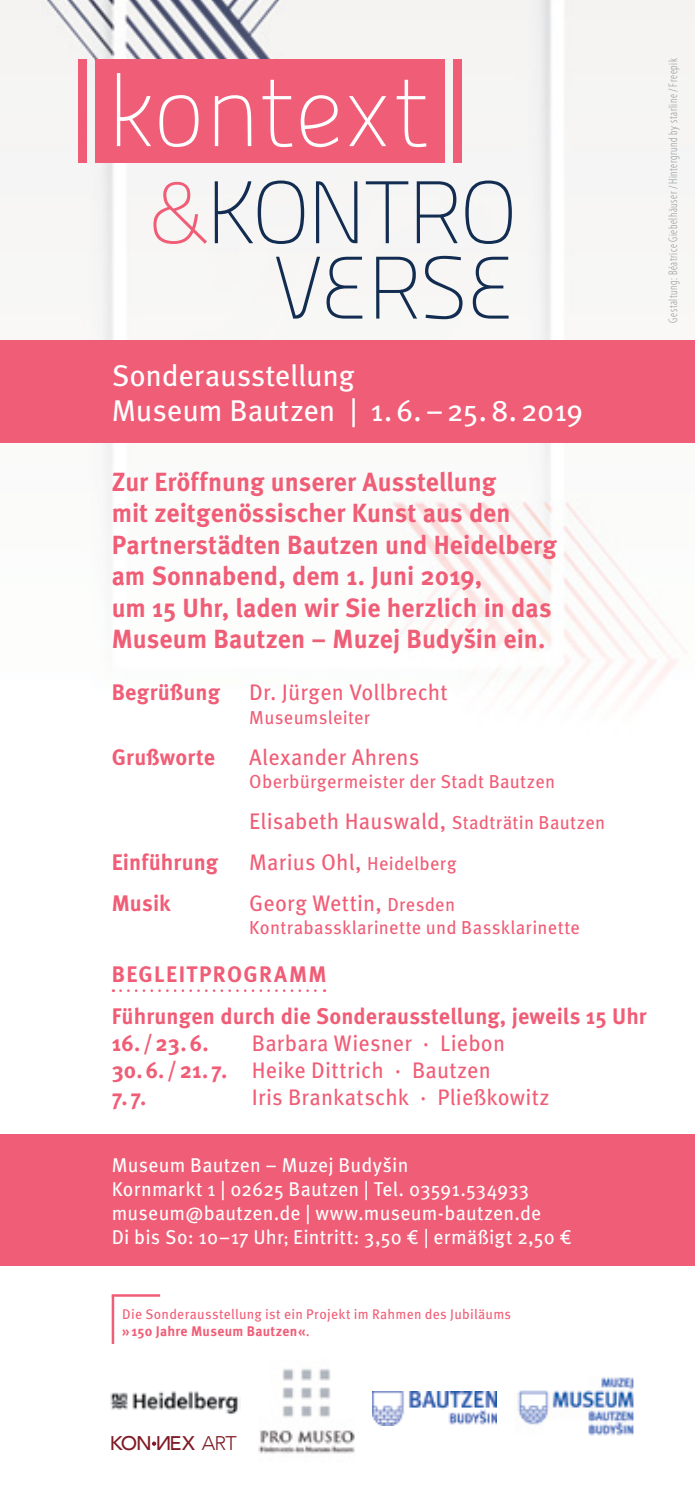
<style>
.page{position:relative;width:695px;height:1489px;background:#fff}
.page>*{position:absolute;margin:0;border:0;box-sizing:border-box;transform-origin:0 0}
.t1{font:100px "Panefresco 1 wt";color:#fff}
.t2{font:88.25px/75.2px "Panefresco 1 wt";letter-spacing:-.035em;color:#122d51;text-align:right}
.t3{font:30px/35px "Meta Pro";letter-spacing:-.01em;color:#fff}
.t4{font:700 26.25px/31.5px "Meta Pro";color:#f05d76}
.t5{font:22.5px "Meta Pro";letter-spacing:.01em;color:#f05d76}
.t6{font:700 22.5px/41.2px "Meta Pro";letter-spacing:.005em;color:#f05d76}
.t7{font:20px/24px "Meta Pro";letter-spacing:.015em;color:#fff}
.t8{font:500 19.75px "Avenir";color:#7f1b26}
.t9{font:18.75px "Meta Pro";letter-spacing:.015em;color:#f05d76}
.t10{font:14px/17.5px "Meta Pro";letter-spacing:.02em;color:#f05d76}
.t11{font:300 condensed 12.5px "Myriad Pro";letter-spacing:.04em;color:#8e9495}
.s1{color:#f05d76}
.s2{font-size:18.75px}
.s3{font-weight:700}
.s4{font-size:17.5px}
.s5{font-weight:300}
</style>
<div class="page">
<img style="left:0;top:0;width:694px;height:698px">
<div style="left:0;top:1134px;width:694px;height:132px;background:#f05d76"></div>
<div style="left:0;top:340px;width:694px;height:102px;background:#f05d76"></div>
<svg style="left:120px;top:989px;width:205px;height:2px"></svg>
<div style="left:95px;top:59px;width:349px;height:104px;background:#f05d76"></div>
<div style="left:453px;top:59px;width:8px;height:104px;background:#f05d76"></div>
<div style="left:78px;top:59px;width:9px;height:104px;background:#f05d76"></div>
<hr style="left:112px;top:1294px;width:48px;height:2px;background:#f05d76">
<hr style="left:112px;top:1295px;width:2px;height:48px;background:#f05d76">
<img style="left:110px;top:1391px;width:130px;height:24px">
<img style="left:258px;top:1368px;width:97px;height:86px">
<img style="left:372px;top:1391px;width:124px;height:34px">
<img style="left:517px;top:1376px;width:117px;height:60px">
<svg style="left:152px;top:1441px;width:5px;height:5px"></svg>
<h1 class="t1" style="left:106px;top:40px;width:326px">KONTEXT</h1>
<h2 class="t2" style="left:148px;top:170px;width:371px"><span class="s1">&amp;</span>KONTRO<br>VERSE</h2>
<h3 class="t3" style="left:112px;top:359px;width:473px">Sonderausstellung<br>Museum Bautzen | 1. 6. – 25. 8. 2019</h3>
<p class="t4" style="left:112px;top:466px;width:446px">Zur Eröffnung unserer Ausstellung<br>mit zeitgenössischer Kunst aus den Partnerstädten Bautzen und Heidelberg am Sonnabend, dem 1. Juni 2019,<br>um 15 Uhr, laden wir Sie herzlich in das Museum Bautzen – Muzej Budyšin ein.</p>
<p class="t6" style="left:112px;top:672px;width:110px">Begrüßung</p>
<p class="t5" style="left:249px;top:677px;width:200px">Dr. Jürgen Vollbrecht</p>
<p class="t9" style="left:249px;top:705px;width:122px">Museumsleiter</p>
<p class="t6" style="left:112px;top:737px;width:105px">Grußworte</p>
<p class="t5" style="left:249px;top:743px;width:171px">Alexander Ahrens</p>
<p class="t9" style="left:249px;top:769px;width:307px">Oberbürgermeister der Stadt Bautzen</p>
<p class="t5" style="left:249px;top:806px;width:357px">Elisabeth Hauswald, <span class="s2">Stadträtin Bautzen</span></p>
<p class="t6" style="left:112px;top:842px;width:108px">Einführung</p>
<p class="t5" style="left:249px;top:847px;width:209px">Marius Ohl, <span class="s2">Heidelberg</span></p>
<p class="t6" style="left:112px;top:883px;width:61px">Musik</p>
<p class="t5" style="left:249px;top:889px;width:207px">Georg Wettin, <span class="s2">Dresden</span></p>
<p class="t9" style="left:249px;top:915px;width:332px">Kontrabassklarinette und Bassklarinette</p>
<p class="t6" style="left:112px;top:954px;width:536px">BEGLEITPROGRAMM<br>Führungen durch die Sonderausstellung, jeweils 15 Uhr</p>
<p class="t6" style="left:112px;top:1022px;width:98px">16. / 23. 6.</p>
<p class="t5" style="left:252px;top:1028px;width:255px">Barbara Wiesner · Liebon</p>
<p class="t5" style="left:112px;top:1055px;width:380px"><span class="s3">30. 6. / 21. 7.</span> Heike Dittrich · Bautzen</p>
<p class="t6" style="left:112px;top:1076px;width:36px">7. 7.</p>
<p class="t5" style="left:252px;top:1082px;width:299px">Iris Brankatschk · Pließkowitz</p>
<p class="t7" style="left:112px;top:1153px;width:461px">Museum Bautzen – Muzej Budyšin<br>Kornmarkt 1 | 02625 Bautzen | Tel. 03591.534933 museum@bautzen.de | www.museum-bautzen.de<br>Di bis So: 10–17 Uhr<span class="s4">;</span> Eintritt: 3,50 € | ermäßigt 2,50 €</p>
<p class="t11" style="left:666px;top:322px;width:265px;rotate:-90deg">Gestaltung: Béatrice Giebelhäuser / Hintergrund by starline / Freepik</p>
<p class="t10" style="left:122px;top:1305px;width:390px">Die Sonderausstellung ist ein Projekt im Rahmen des Jubiläums <span class="s3">»150 Jahre Museum Bautzen«</span>.</p>
<p class="t8" style="left:110px;top:1426px;width:128px">KON EX <span class="s5">ART</span></p>
</div>
